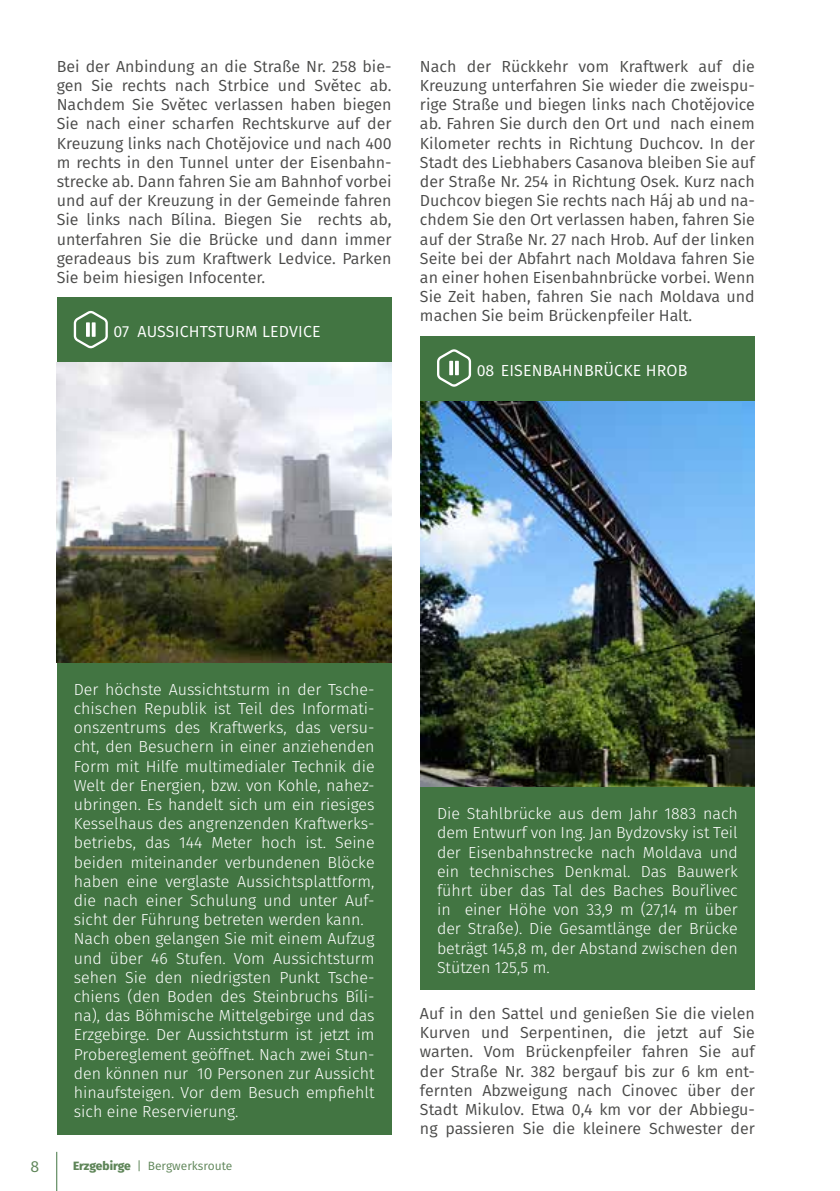
<style>
.page{position:relative;width:840px;height:1191px;background:#fff}
.page>*{position:absolute;margin:0;border:0;box-sizing:border-box;transform-origin:0 0}
.t1{font:16px/19.2px "Fira Sans";color:#4a4a49;text-align:justify}
.t2{font:300 16px/19.2px "Fira Sans";color:#fff;text-align:justify}
.t3{font:16px "Fira Sans";letter-spacing:.01em;color:#fff}
.t4{font:16px "Fira Sans";color:#5e8558}
.t5{font:12px "Fira Sans";color:#5e8558}
.s1{font-weight:800}
</style>
<div class="page">
<hr style="left:56px;top:1151px;width:1px;height:40px;background:#427542">
<img style="left:420px;top:400px;width:334px;height:387px">
<div style="left:420px;top:335px;width:334px;height:65px;background:#427542"></div>
<div style="left:420px;top:787px;width:334px;height:203px;background:#427542"></div>
<svg style="left:437px;top:349px;width:34px;height:38px"></svg>
<img style="left:57px;top:362px;width:334px;height:300px">
<div style="left:57px;top:297px;width:334px;height:65px;background:#427542"></div>
<div style="left:57px;top:662px;width:334px;height:472px;background:#427542"></div>
<svg style="left:74px;top:311px;width:34px;height:37px"></svg>
<p class="t1" style="left:57px;top:56px;width:336px">Bei der Anbindung an die Straße Nr. 258 bie&shy;gen Sie rechts nach Strbice und Světec ab.<br>Nachdem Sie Světec verlassen haben biegen Sie nach einer scharfen Rechtskurve auf der Kreuzung links nach Chotějovice und nach 400 m rechts in den Tunnel unter der Eisenbahn&shy;strecke ab. Dann fahren Sie am Bahnhof vorbei und auf der Kreuzung in der Gemeinde fahren Sie links nach Bílina. Biegen Sie rechts ab, unterfahren Sie die Brücke und dann immer geradeaus bis zum Kraftwerk Ledvice. Parken Sie beim hiesigen Infocenter.</p>
<p class="t3" style="left:113px;top:319px;width:208px">07 AUSSICHTSTURM LEDVICE</p>
<p class="t1" style="left:420px;top:56px;width:336px">Nach der Rückkehr vom Kraftwerk auf die Kreuzung unterfahren Sie wieder die zweispu&shy;rige Straße und biegen links nach Chotějovice ab. Fahren Sie durch den Ort und nach einem Kilometer rechts in Richtung Duchcov. In der Stadt des Liebhabers Casanova bleiben Sie auf der Straße Nr. 254 in Richtung Osek. Kurz nach Duchcov biegen Sie rechts nach Háj ab und na&shy;chdem Sie den Ort verlassen haben, fahren Sie auf der Straße Nr. 27 nach Hrob. Auf der linken Seite bei der Abfahrt nach Moldava fahren Sie an einer hohen Eisenbahnbrücke vorbei. Wenn Sie Zeit haben, fahren Sie nach Moldava und machen Sie beim Brückenpfeiler Halt.</p>
<p class="t3" style="left:476px;top:358px;width:212px">08 EISENBAHNBRÜCKE HROB</p>
<p class="t4" style="left:30px;top:1154px;width:10px">8</p>
<p class="t2" style="left:74px;top:679px;width:302px;text-align:left">Der höchste Aussichtsturm in der Tsche&shy;chischen Republik ist Teil des Informati&shy;onszentrums des Kraftwerks, das versu&shy;cht, den Besuchern in einer anziehenden Form mit Hilfe multimedialer Technik die Welt der Energien, bzw. von Kohle, nahez&shy;ubringen. Es handelt sich um ein riesiges Kesselhaus des angrenzenden Kraftwerks&shy;betriebs, das 144 Meter hoch ist. Seine beiden miteinander verbundenen Blöcke haben eine verglaste Aussichtsplattform, die nach einer Schulung und unter Auf&shy;sicht der Führung betreten werden kann.<br>Nach oben gelangen Sie mit einem Aufzug und über 46 Stufen. Vom Aussichtsturm sehen Sie den niedrigsten Punkt Tsche&shy;chiens (den Boden des Steinbruchs Bíli&shy;na), das Böhmische Mittelgebirge und das Erzgebirge. Der Aussichtsturm ist jetzt im Probereglement geöffnet. Nach zwei Stun&shy;den können nur 10 Personen zur Aussicht hinaufsteigen. Vor dem Besuch empfiehlt sich eine Reservierung.</p>
<p class="t5" style="left:73px;top:1156px;width:161px"><span class="s1">Erzgebirge</span> | Bergwerksroute</p>
<p class="t2" style="left:437px;top:804px;width:302px">Die Stahlbrücke aus dem Jahr 1883 nach dem Entwurf von Ing. Jan Bydzovsky ist Teil der Eisenbahnstrecke nach Moldava und ein technisches Denkmal. Das Bauwerk führt über das Tal des Baches Bouřlivec in einer Höhe von 33,9 m (27,14 m über der Straße). Die Gesamtlänge der Brücke beträgt 145,8 m, der Abstand zwischen den Stützen 125,5 m.</p>
<p class="t1" style="left:420px;top:1003px;width:336px">Auf in den Sattel und genießen Sie die vielen Kurven und Serpentinen, die jetzt auf Sie warten. Vom Brückenpfeiler fahren Sie auf der Straße Nr. 382 bergauf bis zur 6 km ent&shy;fernten Abzweigung nach Cinovec über der Stadt Mikulov. Etwa 0,4 km vor der Abbiegu&shy;ng passieren Sie die kleinere Schwester der</p>
</div>
